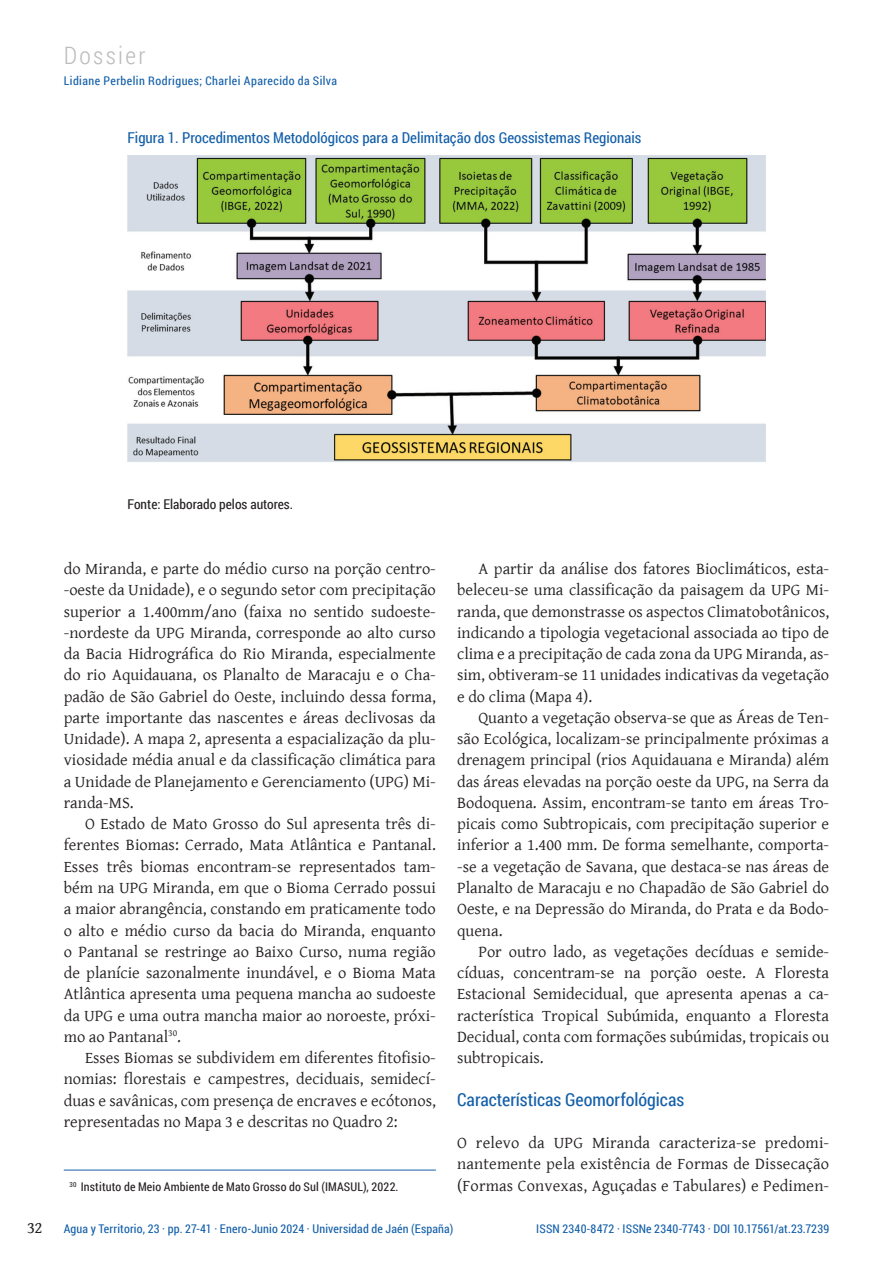
<style>
.page{position:relative;width:893px;height:1263px;background:#fff}
.page>*{position:absolute;margin:0;border:0;box-sizing:border-box;transform-origin:0 0}
.t1{font:300 24px "Roboto Condensed";letter-spacing:.1em;color:#bcbcbb}
.Article_-H5{font:18px "Roboto Condensed";letter-spacing:-.005em;color:#135fa9}
.Article_-_P_-_Ident{font:16.5px/21.3px "Gentium Basic";color:#231f20;text-align:justify}
.Article_-_P_-_No_Ident{font:16.5px/21.3px "Gentium Basic";letter-spacing:.01em;color:#231f20;text-align:justify}
.t2{font:16.5px "Gentium Book Basic";color:#231f20}
.Picture_-_Caption{font:15px "Roboto Condensed";color:#135fa9}
.Picture_-_Caption_Src{font:13.5px "Roboto Condensed";color:#231f20}
.t3{font:12px "Roboto Condensed";letter-spacing:.015em;color:#135fa9}
.Footnotes_Rule{font:12px "Roboto Condensed";letter-spacing:.015em;color:#231f20}
.t4{font:12px "Roboto Condensed";letter-spacing:.04em;color:#135fa9}
</style>
<div class="page">
<hr style="left:64px;top:1170px;width:372px;height:1px;background:#135fa9">
<img style="left:127px;top:156px;width:638px;height:306px">
<h1 class="t1" style="left:64px;top:39px;width:83px">Dossier</h1>
<p class="t4" style="left:64px;top:72px;width:275px">Lidiane Perbelin Rodrigues; Charlei Aparecido da Silva</p>
<p class="Picture_-_Caption" style="left:127px;top:128px;width:515px">Figura 1. Procedimentos Metodológicos para a Delimitação dos Geossistemas Regionais</p>
<p class="Picture_-_Caption_Src" style="left:127px;top:494px;width:167px">Fonte: Elaborado pelos autores.</p>
<p class="Article_-_P_-_Ident" style="left:64px;top:558px;width:374px">do Miranda, e parte do médio curso na porção centro--oeste da Unidade), e o segundo setor com precipitação superior a 1.400mm/ano (faixa no sentido sudoeste--nordeste da UPG Miranda, corresponde ao alto curso da Bacia Hidrográfica do Rio Miranda, especialmente do rio Aquidauana, os Planalto de Maracaju e o Cha&shy;padão de São Gabriel do Oeste, incluindo dessa forma, parte importante das nascentes e áreas declivosas da Unidade). A mapa 2, apresenta a espacialização da plu&shy;viosidade média anual e da classificação climática para a Unidade de Planejamento e Gerenciamento (UPG) Mi&shy;randa-MS.</p>
<p class="Article_-_P_-_Ident" style="left:64px;top:813px;width:374px;text-indent:21px">O Estado de Mato Grosso do Sul apresenta três di&shy;ferentes Biomas: Cerrado, Mata Atlântica e Pantanal.<br>Esses três biomas encontram-se representados tam&shy;bém na UPG Miranda, em que o Bioma Cerrado possui a maior abrangência, constando em praticamente todo o alto e médio curso da bacia do Miranda, enquanto o Pantanal se restringe ao Baixo Curso, numa região de planície sazonalmente inundável, e o Bioma Mata Atlântica apresenta uma pequena mancha ao sudoeste da UPG e uma outra mancha maior ao noroeste, próxi&shy;mo ao Pantanal<sup>30</sup>.</p>
<p class="Article_-_P_-_Ident" style="left:64px;top:1047px;width:374px;text-indent:21px">Esses Biomas se subdividem em diferentes fitofisio&shy;nomias: florestais e campestres, deciduais, semidecí&shy;duas e savânicas, com presença de encraves e ecótonos, representadas no Mapa 3 e descritas no Quadro 2:</p>
<p class="Footnotes_Rule" style="left:70px;top:1178px;width:330px"><sup>30</sup> Instituto de Meio Ambiente de Mato Grosso do Sul (IMASUL), 2022.</p>
<p class="Article_-_P_-_Ident" style="left:457px;top:558px;width:374px;text-indent:21px">A partir da análise dos fatores Bioclimáticos, esta&shy;beleceu-se uma classificação da paisagem da UPG Mi&shy;randa, que demonstrasse os aspectos Climatobotânicos, indicando a tipologia vegetacional associada ao tipo de clima e a precipitação de cada zona da UPG Miranda, as&shy;sim, obtiveram-se 11 unidades indicativas da vegetação e do clima (Mapa 4).</p>
<p class="Article_-_P_-_Ident" style="left:457px;top:706px;width:374px;text-indent:21px">Quanto a vegetação observa-se que as Áreas de Ten&shy;são Ecológica, localizam-se principalmente próximas a drenagem principal (rios Aquidauana e Miranda) além das áreas elevadas na porção oeste da UPG, na Serra da Bodoquena. Assim, encontram-se tanto em áreas Tro&shy;picais como Subtropicais, com precipitação superior e inferior a 1.400 mm. De forma semelhante, comporta--se a vegetação de Savana, que destaca-se nas áreas de Planalto de Maracaju e no Chapadão de São Gabriel do Oeste, e na Depressão do Miranda, do Prata e da Bodo&shy;quena.</p>
<p class="Article_-_P_-_Ident" style="left:457px;top:940px;width:374px;text-indent:21px">Por outro lado, as vegetações decíduas e semide&shy;cíduas, concentram-se na porção oeste. A Floresta Estacional Semidecidual, que apresenta apenas a ca&shy;racterística Tropical Subúmida, enquanto a Floresta Decidual, conta com formações subúmidas, tropicais ou subtropicais.</p>
<p class="Article_-H5" style="left:457px;top:1087px;width:229px">Características Geomorfológicas</p>
<p class="Article_-_P_-_No_Ident" style="left:457px;top:1132px;width:374px">O relevo da UPG Miranda caracteriza-se predomi&shy;nantemente pela existência de Formas de Dissecação (Formas Convexas, Aguçadas e Tabulares) e Pedimen-</p>
<p class="t2" style="left:27px;top:1215px;width:17px">32</p>
<p class="t3" style="left:64px;top:1220px;width:391px">Agua y Territorio, 23 · pp. 27-41 · Enero-Junio 2024 · Universidad de Jaén (España)</p>
<p class="t3" style="left:536px;top:1220px;width:294px">ISSN 2340-8472 · ISSNe 2340-7743 · DOI 10.17561/at.23.7239</p>
</div>
